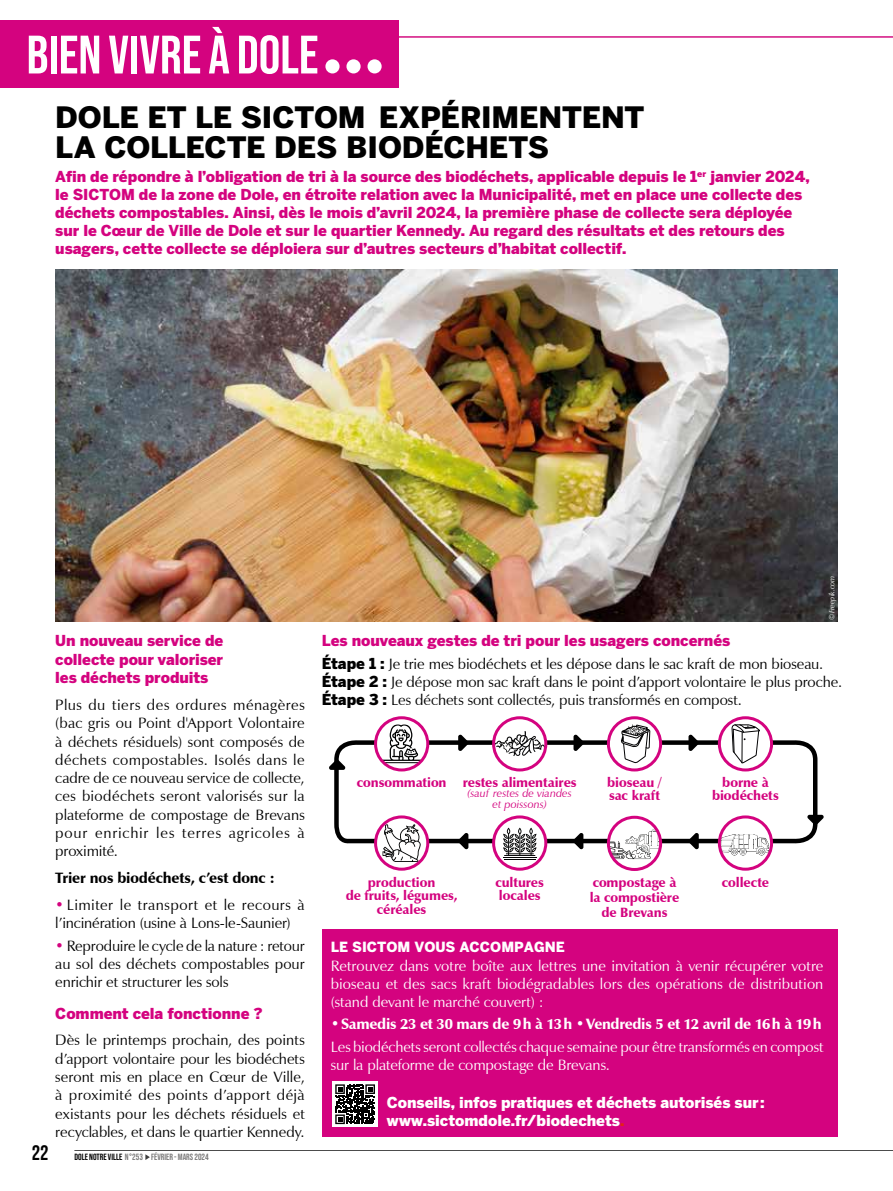
<style>
.page{position:relative;width:893px;height:1191px;background:#fff}
.page>*{position:absolute;margin:0;border:0;box-sizing:border-box;transform-origin:0 0}
.t1{font:54px "Bebas Neue";color:#fff}
.t2{font:900 29.25px/30px "Benton Sans";letter-spacing:-.005em;color:#000}
.t3{font:700 21px "Bebas Neue";color:#000}
.t4{font:15px/18.3px "Zapf Humanist 601 BT";letter-spacing:-.005em;color:#000;text-align:justify}
.t5{font:900 15px/18px "Benton Sans";letter-spacing:-.005em;color:#d4037f}
.t6{font:15px/18px "Zapf Humanist 601 BT";letter-spacing:-.005em;color:#fff;text-align:justify}
.t7{font:900 15px/18px "Benton Sans";letter-spacing:-.005em;color:#fff}
.t8{font:900 15px "Zapf Humanist 601 BT";letter-spacing:-.01em;color:#000}
.t9{font:900 13.95px "Benton Sans";color:#fff}
.t10{font:900 13.5px/13.5px "Zapf Humanist 601 BT";letter-spacing:-.005em;color:#d4037f;text-align:center}
.t11{font:italic 11.25px/10.5px "Zapf Humanist 601 BT";color:#d4037f;text-align:center}
.t12{font:9px "Bebas Neue";color:#7c7b7b}
.t13{font:italic 7.5px "Zapf Humanist 601 BT";color:#fff}
.s1{color:#d4037f}
.s2{color:#000}
.s3{font-family:"Benton Sans";font-weight:900}
.s4{font-weight:900}
.s5{color:#e42313}
</style>
<div class="page">
<hr style="left:246px;top:36px;width:647px;height:2px;background:#d30f80">
<div style="left:0;top:20px;width:398px;height:68px;background:#d4037f"></div>
<div style="left:325px;top:59px;width:15px;height:14px;background:#fff;border-radius:50%"></div>
<div style="left:346px;top:59px;width:15px;height:14px;background:#fff;border-radius:50%"></div>
<div style="left:367px;top:59px;width:15px;height:14px;background:#fff;border-radius:50%"></div>
<hr style="left:74px;top:1150px;width:819px;height:1px;background:#000">
<svg style="left:145px;top:1154px;width:5px;height:6px"></svg>
<svg style="left:334px;top:740px;width:486px;height:105px"></svg>
<div style="left:322px;top:929px;width:516px;height:208px;background:#d4037f"></div>
<div style="left:333px;top:1081px;width:45px;height:45px;background:#fff"></div>
<svg style="left:335px;top:1084px;width:40px;height:40px"></svg>
<svg style="left:719px;top:717px;width:53px;height:53px"></svg>
<svg style="left:732px;top:724px;width:28px;height:39px"></svg>
<div style="left:718px;top:716px;width:55px;height:55px;border:3px solid #d4037f;border-radius:50%"></div>
<svg style="left:719px;top:817px;width:53px;height:52px"></svg>
<svg style="left:720px;top:834px;width:49px;height:21px"></svg>
<div style="left:718px;top:815px;width:55px;height:55px;border:3px solid #d4037f;border-radius:50%"></div>
<svg style="left:376px;top:717px;width:52px;height:53px"></svg>
<svg style="left:382px;top:724px;width:39px;height:39px"></svg>
<div style="left:374px;top:716px;width:55px;height:55px;border:3px solid #d4037f;border-radius:50%"></div>
<svg style="left:494px;top:717px;width:52px;height:53px"></svg>
<svg style="left:494px;top:731px;width:52px;height:26px"></svg>
<div style="left:492px;top:716px;width:55px;height:55px;border:3px solid #d4037f;border-radius:50%"></div>
<svg style="left:376px;top:817px;width:52px;height:52px"></svg>
<svg style="left:382px;top:824px;width:39px;height:38px"></svg>
<div style="left:374px;top:815px;width:55px;height:55px;border:3px solid #d4037f;border-radius:50%"></div>
<svg style="left:494px;top:817px;width:52px;height:52px"></svg>
<svg style="left:503px;top:827px;width:33px;height:29px"></svg>
<hr style="left:503px;top:857px;width:33px;height:1px;background:#010202">
<hr style="left:504px;top:858px;width:31px;height:1px;background:#010202">
<div style="left:492px;top:815px;width:55px;height:55px;border:3px solid #d4037f;border-radius:50%"></div>
<svg style="left:608px;top:717px;width:53px;height:53px"></svg>
<svg style="left:619px;top:724px;width:31px;height:39px"></svg>
<div style="left:607px;top:716px;width:55px;height:55px;border:3px solid #d4037f;border-radius:50%"></div>
<svg style="left:608px;top:817px;width:53px;height:52px"></svg>
<svg style="left:608px;top:828px;width:54px;height:31px"></svg>
<div style="left:607px;top:815px;width:55px;height:56px;border:3px solid #d4037f;border-radius:50%"></div>
<svg style="left:688px;top:832px;width:11px;height:18px"></svg>
<svg style="left:573px;top:832px;width:10px;height:18px"></svg>
<svg style="left:458px;top:832px;width:10px;height:18px"></svg>
<svg style="left:458px;top:734px;width:11px;height:17px"></svg>
<svg style="left:573px;top:734px;width:11px;height:17px"></svg>
<svg style="left:688px;top:734px;width:11px;height:17px"></svg>
<svg style="left:807px;top:815px;width:17px;height:10px"></svg>
<svg style="left:329px;top:759px;width:17px;height:11px"></svg>
<img style="left:55px;top:270px;width:783px;height:352px">
<h1 class="t1" style="left:27px;top:24px;width:293px">BIEN VIVRE À DOLE</h1>
<h2 class="t2" style="left:55px;top:102px;width:591px">DOLE ET LE SICTOM EXPÉRIMENTENT<br>LA COLLECTE DES BIODÉCHETS</h2>
<p class="t5" style="left:55px;top:167px;width:756px">Afin de répondre à l’obligation de tri à la source des biodéchets, applicable depuis le 1<sup>er</sup> janvier 2024, le SICTOM de la zone de Dole, en étroite relation avec la Municipalité, met en place une collecte des déchets compostables. Ainsi, dès le mois d’avril 2024, la première phase de collecte sera déployée sur le Cœur de Ville de Dole et sur le quartier Kennedy. Au regard des résultats et des retours des usagers, cette collecte se déploiera sur d’autres secteurs d’habitat collectif.</p>
<p class="t13" style="left:827px;top:620px;width:46px;rotate:-90deg">©Freepik.com</p>
<p class="t5" style="left:55px;top:631px;width:169px;text-align:justify">Un nouveau service de collecte pour valoriser les déchets produits</p>
<p class="t4" style="left:55px;top:695px;width:251px">Plus du tiers des ordures ménagères (bac gris ou Point d'Apport Volontaire à déchets résiduels) sont composés de déchets compostables. Isolés dans le cadre de ce nouveau service de collecte, ces biodéchets seront valorisés sur la plateforme de compostage de Brevans pour enrichir les terres agricoles à proximité.</p>
<p class="t8" style="left:55px;top:868px;width:221px">Trier nos biodéchets, c’est donc :</p>
<p class="t4" style="left:55px;top:895px;width:251px"><span class="s1">•</span> Limiter le transport et le recours à l’incinération (usine à Lons-le-Saunier)</p>
<p class="t4" style="left:55px;top:936px;width:251px"><span class="s1">•</span> Reproduire le cycle de la nature : retour au sol des déchets compostables pour enrichir et structurer les sols</p>
<p class="t5" style="left:55px;top:1003px;width:209px">Comment cela fonctionne ?</p>
<p class="t4" style="left:55px;top:1031px;width:251px">Dès le printemps prochain, des points d’apport volontaire pour les biodéchets seront mis en place en Cœur de Ville, à proximité des points d’apport déjà existants pour les déchets résiduels et recyclables, et dans le quartier Kennedy.</p>
<h3 class="t3" style="left:32px;top:1141px;width:18px">22</h3>
<p class="t12" style="left:74px;top:1151px;width:136px"><span class="s2">DOLE NOTRE VILLE</span> N°253 FÉVRIER - MARS 2024</p>
<p class="t5" style="left:322px;top:632px;width:410px">Les nouveaux gestes de tri pour les usagers concernés</p>
<p class="t4" style="left:322px;top:654px;width:522px;text-align:left"><span class="s3">Étape 1 :</span> Je trie mes biodéchets et les dépose dans le sac kraft de mon bioseau.<br><span class="s3">Étape 2 :</span> Je dépose mon sac kraft dans le point d’apport volontaire le plus proche.<br><span class="s3">Étape 3 :</span> Les déchets sont collectés, puis transformés en compost.</p>
<p class="t10" style="left:357px;top:775px;width:221px">consommation restes alimentaires</p>
<p class="t11" style="left:468px;top:788px;width:106px">(sauf restes de viandes et poissons)</p>
<p class="t10" style="left:607px;top:775px;width:56px;text-align:left">bioseau / sac kraft</p>
<p class="t10" style="left:346px;top:875px;width:113px">production<br>de fruits, légumes, céréales</p>
<p class="t10" style="left:495px;top:875px;width:50px;text-align:left">cultures locales</p>
<p class="t10" style="left:590px;top:875px;width:91px;line-height:15px">compostage à la compostière de Brevans</p>
<p class="t10" style="left:712px;top:775px;width:68px">borne à biodéchets</p>
<p class="t10" style="left:722px;top:875px;width:49px">collecte</p>
<p class="t9" style="left:331px;top:938px;width:236px">LE SICTOM VOUS ACCOMPAGNE</p>
<p class="t6" style="left:331px;top:957px;width:494px">Retrouvez dans votre boîte aux lettres une invitation à venir récupérer votre bioseau et des sacs kraft biodégradables lors des opérations de distribution (stand devant le marché couvert) :</p>
<p class="t6" style="left:331px;top:1013px;width:494px;line-height:22.2px">•<span class="s4">Samedis 23 et 30 mars de 9h à 13h •Vendredis 5 et 12 avril de 16h à 19h<br></span>Les biodéchets seront collectés chaque semaine pour être transformés en compost</p>
<p class="t6" style="left:331px;top:1055px;width:281px">sur la plateforme de compostage de Brevans.</p>
<p class="t7" style="left:387px;top:1093px;width:379px">Conseils, infos pratiques et déchets autorisés sur: www.sictomdole.fr/biodechets<span class="s5">.</span></p>
</div>
